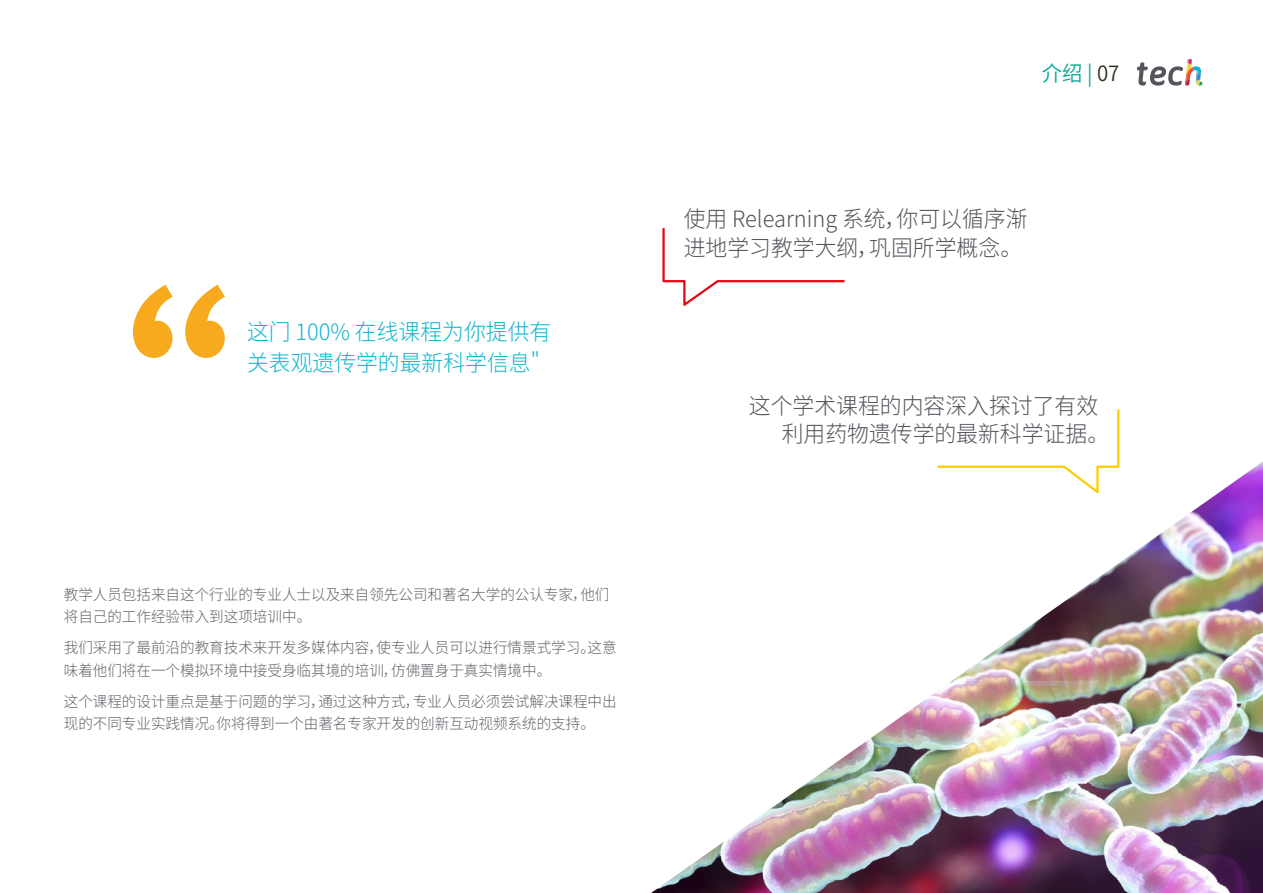
<style>
.page{position:relative;width:1263px;height:893px;background:#fff}
.page>*{position:absolute;margin:0;border:0;box-sizing:border-box;transform-origin:0 0}
.t1{font:300 22.5px/28.5px "Source Han Sans CN";color:#52555b}
.t2{font:300 22.5px/31.5px "Source Han Sans CN";color:#0fb6cf}
.t3{font:21px "Source Han Sans CN";color:#00a996}
.t4{font:300 15px/22.5px "Source Han Sans CN";color:#61646a}
.s1{color:#01aa97}
.s2{color:#312e20}
</style>
<div class="page">
<svg style="left:133px;top:285px;width:92px;height:73px"></svg>
<svg style="left:1117px;top:409px;width:3px;height:52px"></svg>
<img style="left:651px;top:461px;width:612px;height:432px">
<svg style="left:662px;top:228px;width:183px;height:78px"></svg>
<svg style="left:1137px;top:59px;width:65px;height:27px"></svg>
<h1 class="t2" style="left:247px;top:316px;width:306px">这门 100% 在线课程为你提供有关表观遗传学的最新科学信息"</h1>
<p class="t4" style="left:64px;top:583px;width:547px">教学人员包括来自这个行业的专业人士以及来自领先公司和著名大学的公认专家，他们将自己的工作经验带入到这项培训中。</p>
<p class="t4" style="left:64px;top:637px;width:554px">我们采用了最前沿的教育技术来开发多媒体内容，使专业人员可以进行情景式学习。这意味着他们将在一个模拟环境中接受身临其境的培训，仿佛置身于真实情境中。</p>
<p class="t4" style="left:64px;top:690px;width:554px">这个课程的设计重点是基于问题的学习，通过这种方式，专业人员必须尝试解决课程中出现的不同专业实践情况。你将得到一个由著名专家开发的创新互动视频系统的支持。</p>
<h2 class="t3" style="left:1042px;top:61px;width:79px">介绍 <span class="s1">|</span> <span class="s2">07</span></h2>
<h1 class="t1" style="left:684px;top:205px;width:345px">使用 Relearning 系统，你可以循序渐进地学习教学大纲，巩固所学概念。</h1>
<h1 class="t1" style="left:782px;top:392px;width:329px;text-indent:-33px">这个学术课程的内容深入探讨了有效利用药物遗传学的最新科学证据。</h1>
</div>
